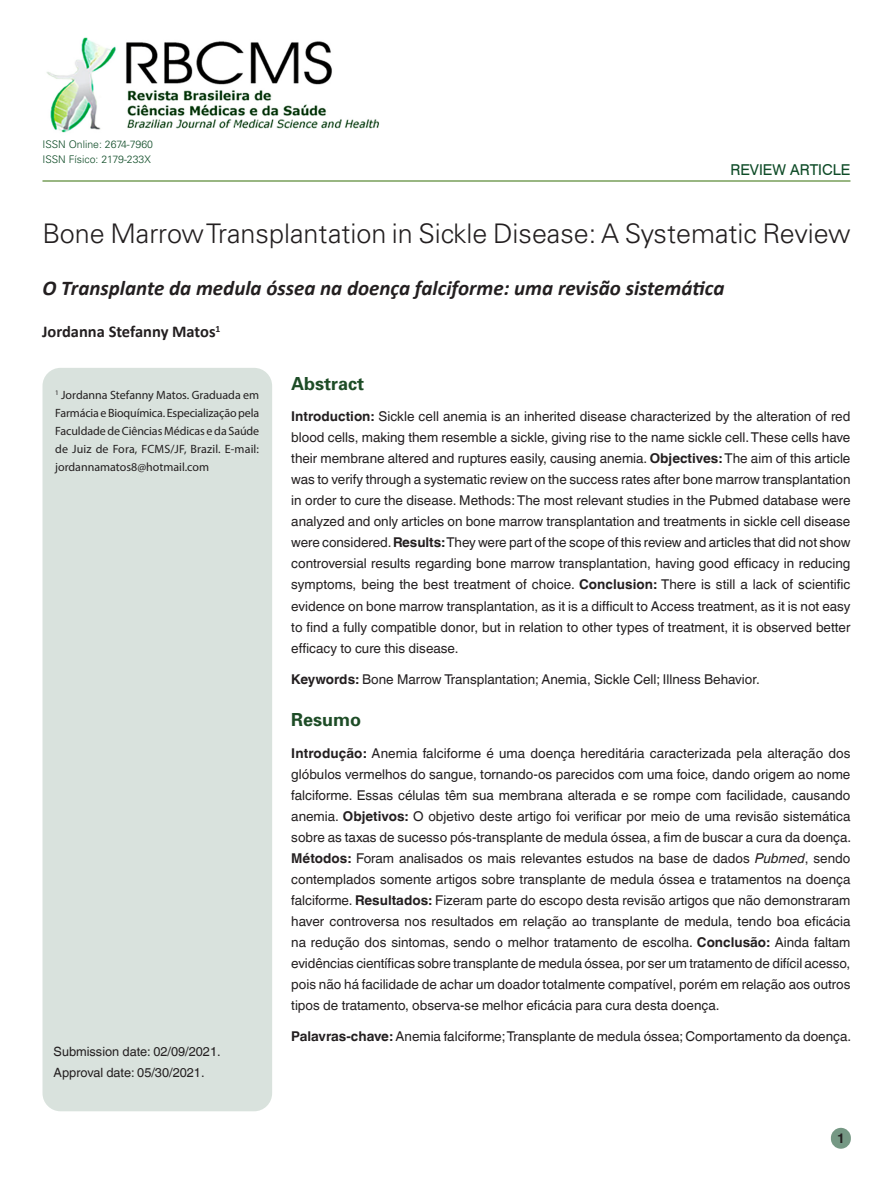
<style>
.page{position:relative;width:893px;height:1191px;background:#fff}
.page>*{position:absolute;margin:0;border:0;box-sizing:border-box;transform-origin:0 0}
.Título{font:300 27px "Univers LT Std";color:#231f20}
.Título_traduzido{font:italic 700 21px "Calibri";color:#231f20}
.Topico_Resumo_Abstract{font:18px "Univers 65 Bold";color:#1d4c26}
.Autor{font:700 16.5px "Calibri";color:#231f20}
.Seção{font:15px "Swiss 721 BT";color:#0e4b27}
.Resumo{font:13.5px/21px "Helvetica World";color:#231f20;text-align:justify}
.Keywords{font:13.5px "Helvetica World";color:#231f20}
.t1{font:700 13.5px "Helvetica World";color:#231f20}
.Afiliacao{font:12.75px "Helvetica World";color:#231f20}
.Afiliacao-2{font:12px/18px "Myriad Pro";color:#231f20;text-align:justify}
.Rodapé{font:300 10.5px "Univers LT Std";color:#0e4b26}
.s1{font-weight:700}
.s2{font-style:italic}
</style>
<div class="page">
<svg style="left:831px;top:1127px;width:20px;height:21px"></svg>
<div style="left:42px;top:368px;width:230px;height:743px;background:#d9e2dd;border-radius:18px"></div>
<img style="left:46px;top:37px;width:333px;height:96px">
<hr style="left:42px;top:180px;width:808px;height:2px;background:#789f5a">
<p class="Rodapé" style="left:42px;top:138px;width:112px">ISSN Online: 2674-7960</p>
<p class="Rodapé" style="left:42px;top:153px;width:110px">ISSN Físico: 2179-233X</p>
<p class="Seção" style="left:730px;top:160px;width:122px">REVIEW ARTICLE</p>
<p class="Título" style="left:42px;top:217px;width:810px">Bone Marrow Transplantation in Sickle Disease: A Systematic Review</p>
<p class="Título_traduzido" style="left:43px;top:273px;width:683px">O Transplante da medula óssea na doença falciforme: uma revisão sistemática</p>
<p class="Autor" style="left:42px;top:320px;width:180px">Jordanna Stefanny Matos<sup>1</sup></p>
<p class="Topico_Resumo_Abstract" style="left:291px;top:373px;width:75px">Abstract</p>
<p class="Resumo" style="left:291px;top:406px;width:561px"><span class="s1">Introduction:</span> Sickle cell anemia is an inherited disease characterized by the alteration of red blood cells, making them resemble a sickle, giving rise to the name sickle cell. These cells have their membrane altered and ruptures easily, causing anemia. <span class="s1">Objectives:</span> The aim of this article was to verify through a systematic review on the success rates after bone marrow transplantation in order to cure the disease. Methods: The most relevant studies in the Pubmed database were analyzed and only articles on bone marrow transplantation and treatments in sickle cell disease were considered. <span class="s1">Results:</span> They were part of the scope of this review and articles that did not show controversial results regarding bone marrow transplantation, having good efficacy in reducing symptoms, being the best treatment of choice. <span class="s1">Conclusion:</span> There is still a lack of scientific evidence on bone marrow transplantation, as it is a difficult to Access treatment, as it is not easy to find a fully compatible donor, but in relation to other types of treatment, it is observed better efficacy to cure this disease.</p>
<p class="Keywords" style="left:291px;top:671px;width:470px"><span class="s1">Keywords:</span> Bone Marrow Transplantation; Anemia, Sickle Cell; Illness Behavior.</p>
<p class="Topico_Resumo_Abstract" style="left:291px;top:709px;width:72px">Resumo</p>
<p class="Resumo" style="left:291px;top:742px;width:561px"><span class="s1">Introdução:</span> Anemia falciforme é uma doença hereditária caracterizada pela alteração dos glóbulos vermelhos do sangue, tornando-os parecidos com uma foice, dando origem ao nome falciforme. Essas células têm sua membrana alterada e se rompe com facilidade, causando anemia. <span class="s1">Objetivos:</span> O objetivo deste artigo foi verificar por meio de uma revisão sistemática sobre as taxas de sucesso pós-transplante de medula óssea, a fim de buscar a cura da doença.<br><span class="s1">Métodos:</span> Foram analisados os mais relevantes estudos na base de dados <span class="s2">Pubmed</span>, sendo contemplados somente artigos sobre transplante de medula óssea e tratamentos na doença falciforme. <span class="s1">Resultados:</span> Fizeram parte do escopo desta revisão artigos que não demonstraram haver controversa nos resultados em relação ao transplante de medula, tendo boa eficácia na redução dos sintomas, sendo o melhor tratamento de escolha. <span class="s1">Conclusão:</span> Ainda faltam evidências científicas sobre transplante de medula óssea, por ser um tratamento de difícil acesso, pois não há facilidade de achar um doador totalmente compatível, porém em relação aos outros tipos de tratamento, observa-se melhor eficácia para cura desta doença.</p>
<p class="Keywords" style="left:291px;top:1028px;width:561px"><span class="s1">Palavras-chave:</span> Anemia falciforme; Transplante de medula óssea; Comportamento da doença.</p>
<p class="Afiliacao-2" style="left:55px;top:385px;width:206px"><sup>1</sup> Jordanna Stefanny Matos. Graduada em Farmácia e Bioquímica. Especialização pela Faculdade de Ciências Médicas e da Saúde de Juiz de Fora, FCMS/JF, Brazil. E-mail: jordannamatos8@hotmail.com</p>
<p class="Afiliacao" style="left:54px;top:1043px;width:169px">Submission date: 02/09/2021.</p>
<p class="Afiliacao" style="left:54px;top:1064px;width:153px">Approval date: 05/30/2021.</p>
<p class="t1" style="left:837px;top:1130px;width:9px">1</p>
</div>
